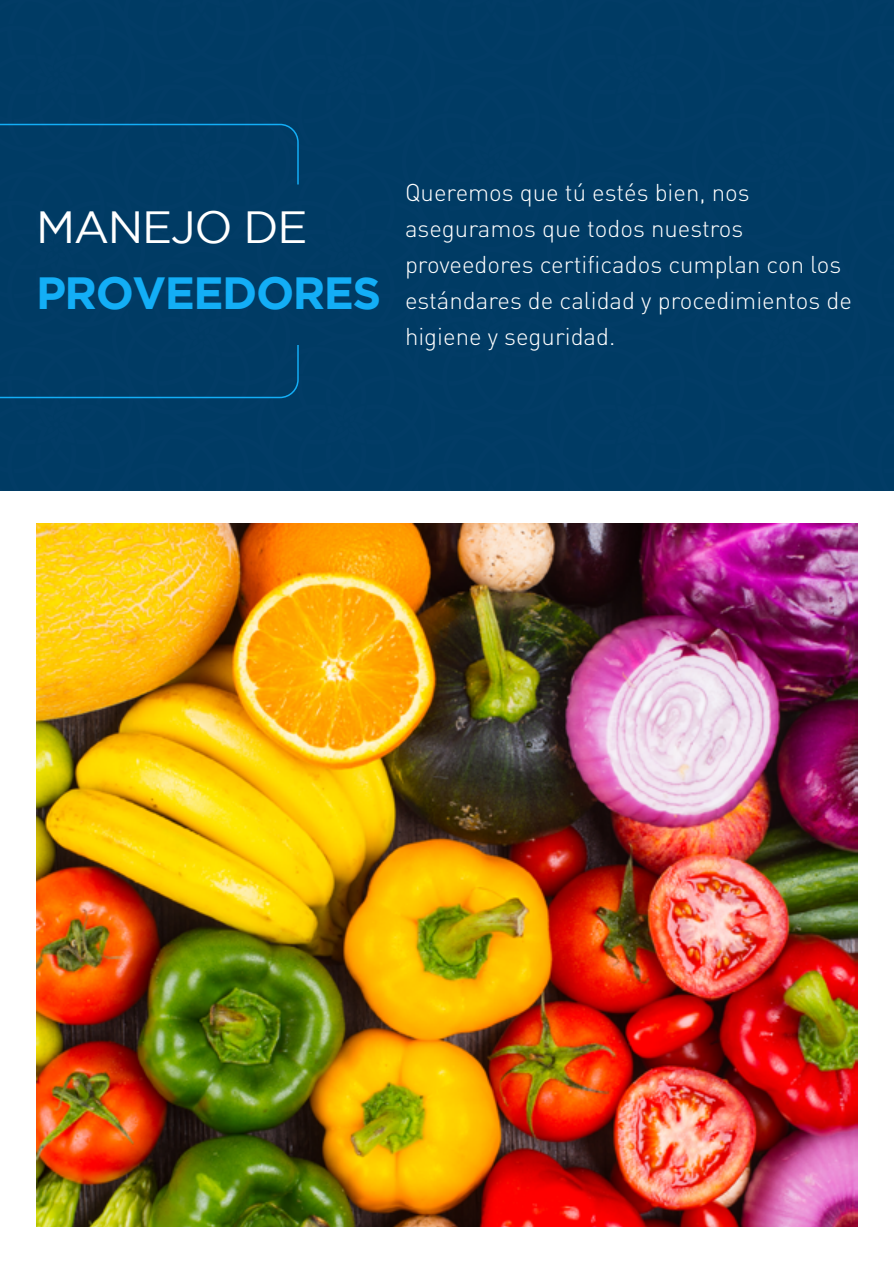
<style>
.page{position:relative;width:894px;height:1263px;background:#fff}
.page>*{position:absolute;margin:0;border:0;box-sizing:border-box;transform-origin:0 0}
.t1{font:700 45px "Gotham";letter-spacing:-.03em;color:#13aef6}
.t2{font:45px "Gotham";letter-spacing:-.03em;color:#fff}
.t3{font:300 24px/36px "DIN Pro";color:#fff}
</style>
<div class="page">
<div style="left:0;top:0;width:894px;height:490px;background:#003b64"></div>
<svg style="left:0;top:123px;width:299px;height:62px"></svg>
<svg style="left:0;top:345px;width:299px;height:54px"></svg>
<img style="left:36px;top:524px;width:822px;height:703px">
<h1 class="t2" style="left:36px;top:203px;width:273px">MANEJO DE</h1>
<h1 class="t1" style="left:36px;top:267px;width:347px">PROVEEDORES</h1>
<p class="t3" style="left:405px;top:173px;width:448px">Queremos que tú estés bien, nos aseguramos que todos nuestros proveedores certificados cumplan con los estándares de calidad y procedimientos de higiene y seguridad.</p>
</div>
